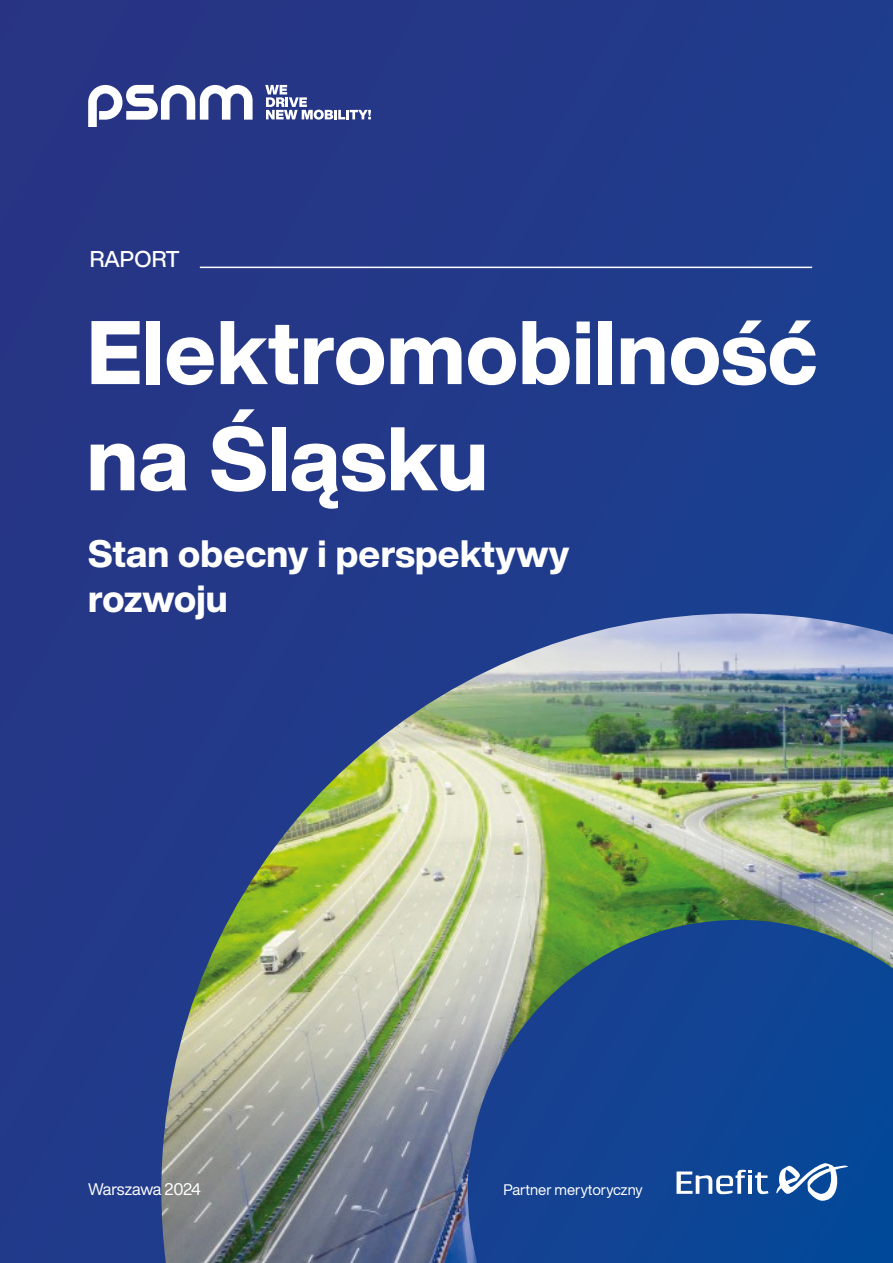
<style>
.page{position:relative;width:893px;height:1263px;background:#233889}
.page>*{position:absolute;margin:0;border:0;box-sizing:border-box;transform-origin:0 0}
.t1{font:800 88.5px/106.2px "Helvetica Now Display";letter-spacing:.005em;color:#fff}
.t2{font:800 37.5px/45px "Helvetica Now Display";letter-spacing:.005em;color:#fff}
.t3{font:500 22.5px "Helvetica Now Display";letter-spacing:-.005em;color:#fff}
.t4{font:16.5px "Helvetica Now Display";letter-spacing:-.025em;color:#fff}
.t5{font:15px "Helvetica Now Display";color:#fff}
</style>
<div class="page">
<img style="left:161px;top:613px;width:732px;height:650px">
<svg style="left:88px;top:85px;width:165px;height:42px"></svg>
<svg style="left:265px;top:85px;width:106px;height:35px"></svg>
<svg style="left:776px;top:1163px;width:72px;height:38px;background:#5c86bb"></svg>
<svg style="left:676px;top:1169px;width:92px;height:25px;background:#6488bb"></svg>
<hr style="left:200px;top:267px;width:612px;height:1px;background:#fff">
<p class="t3" style="left:90px;top:244px;width:91px">RAPORT</p>
<h1 class="t1" style="left:87px;top:300px;width:732px">Elektromobilność na Śląsku</h1>
<p class="t2" style="left:88px;top:531px;width:483px">Stan obecny i perspektywy rozwoju</p>
<p class="t4" style="left:88px;top:1177px;width:114px">Warszawa 2024</p>
<p class="t5" style="left:503px;top:1179px;width:141px">Partner merytoryczny</p>
</div>
